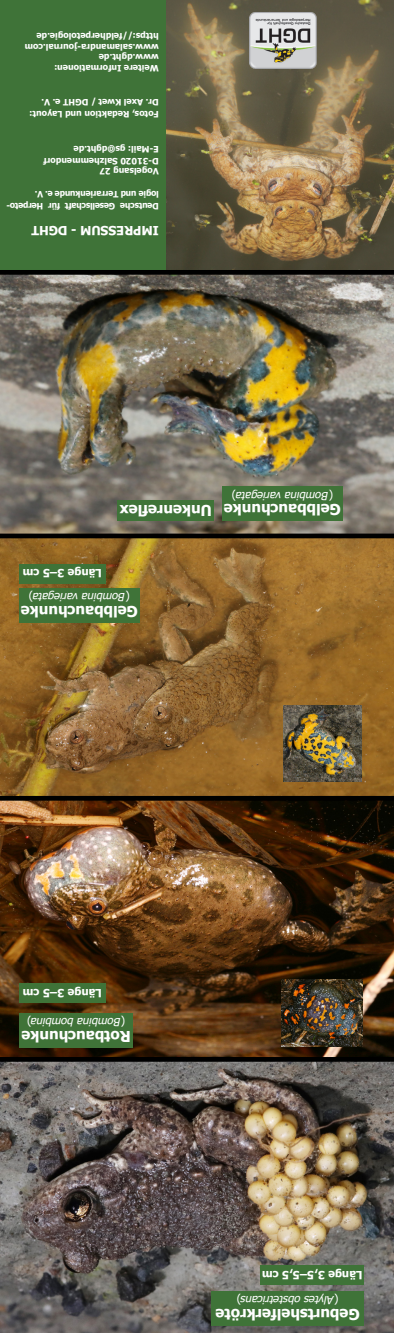
<style>
.page{position:relative;width:394px;height:1333px;background:#fff}
.page>*{position:absolute;margin:0;border:0;box-sizing:border-box;transform-origin:0 0}
.t1{font:700 15px "Tahoma";color:#fff}
.t2{font:700 12.5px "Tahoma";color:#fff}
.t3{font:italic 11.25px "Tahoma Faux";color:#fff}
.t4{font:700 11.25px "Tahoma";color:#fff}
.t5{font:700 8.75px "Tahoma";color:#fff}
.t6{font:700 8.75px/12px "Tahoma";letter-spacing:-.02em;color:#fff}
.s1{font-family:"Tahoma";font-style:normal}
</style>
<div class="page">
<img style="left:166px;top:0;width:227px;height:40px">
<img style="left:249px;top:12px;width:67px;height:28px">
<div style="left:0;top:0;width:166px;height:273px;background:#3f7338"></div>
<img style="left:0;top:40px;width:393px;height:1291px">
<div style="left:19px;top:1013px;width:114px;height:34px;background:#3f7338"></div>
<div style="left:118px;top:500px;width:96px;height:21px;background:#3f7338"></div>
<div style="left:19px;top:983px;width:86px;height:20px;background:#3f7338"></div>
<div style="left:19px;top:588px;width:120px;height:34px;background:#3f7338"></div>
<div style="left:222px;top:486px;width:120px;height:35px;background:#3f7338"></div>
<p class="t5" style="left:159px;top:43px;width:124px;rotate:-180deg">https://feldherpetologie.de</p>
<p class="t5" style="left:159px;top:53px;width:135px;rotate:-180deg">www.salamandra-journal.com</p>
<p class="t5" style="left:159px;top:64px;width:61px;rotate:-180deg">www.dght.de</p>
<p class="t5" style="left:159px;top:74px;width:106px;rotate:-180deg">Weitere Informationen:</p>
<p class="t5" style="left:159px;top:109px;width:119px;rotate:-180deg">Dr. Axel Kwet / DGHT e. V.</p>
<p class="t5" style="left:159px;top:121px;width:131px;rotate:-180deg">Fotos, Redaktion und Layout:</p>
<p class="t5" style="left:159px;top:155px;width:86px;rotate:-180deg">E-Mail: gs@dght.de</p>
<p class="t5" style="left:159px;top:167px;width:117px;rotate:-180deg">D-31020 Salzhemmendorf</p>
<p class="t5" style="left:159px;top:178px;width:61px;rotate:-180deg">Vogelsang 27</p>
<p class="t6" style="left:159px;top:212px;width:154px;rotate:-180deg">Deutsche Gesellschaft für Herpeto&shy;logie und Terrarienkunde e. V.</p>
<p class="t2" style="left:159px;top:239px;width:129px;rotate:-180deg">IMPRESSUM - DGHT</p>
<p class="t1" style="left:212px;top:520px;width:93px;rotate:-180deg">Unkenreflex</p>
<p class="t3" style="left:332px;top:503px;width:102px;rotate:-180deg"><span class="s1">(</span>Bombina variegata<span class="s1">)</span></p>
<p class="t1" style="left:340px;top:520px;width:118px;rotate:-180deg">Gelbbauchunke</p>
<p class="t4" style="left:102px;top:581px;width:80px;rotate:-180deg">Länge 3–5 cm</p>
<p class="t3" style="left:130px;top:604px;width:102px;rotate:-180deg"><span class="s1">(</span>Bombina variegata<span class="s1">)</span></p>
<p class="t1" style="left:138px;top:621px;width:118px;rotate:-180deg">Gelbbauchunke</p>
<p class="t4" style="left:102px;top:1001px;width:80px;rotate:-180deg">Länge 3–5 cm</p>
<p class="t3" style="left:125px;top:1029px;width:100px;rotate:-180deg"><span class="s1">(</span>Bombina bombina<span class="s1">)</span></p>
<p class="t1" style="left:131px;top:1046px;width:111px;rotate:-180deg">Rotbauchunke</p>
<p class="t4" style="left:362px;top:1282px;width:102px;rotate:-180deg">Länge 3,5–5,5 cm</p>
<p class="t3" style="left:338px;top:1307px;width:103px;rotate:-180deg"><span class="s1">(</span>Alytes obstetricans<span class="s1">)</span></p>
<p class="t1" style="left:359px;top:1324px;width:145px;rotate:-180deg">Geburtshelferkröte</p>
</div>
